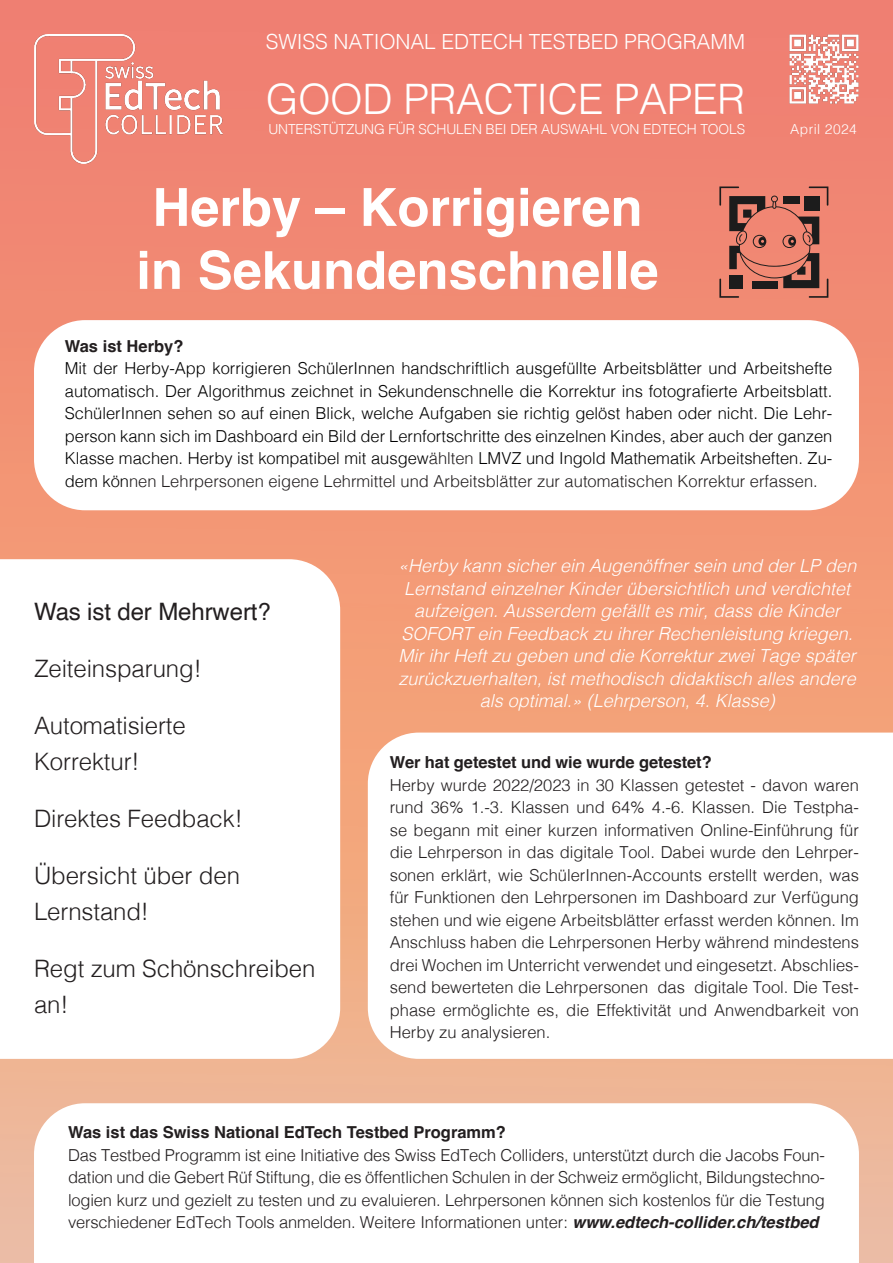
<style>
.page{position:relative;width:893px;height:1263px;background:#fff}
.page>*{position:absolute;margin:0;border:0;box-sizing:border-box;transform-origin:0 0}
.t1{font:700 52.5px "Helvetica";color:#fff}
.t2{font:300 42px "Helvetica";letter-spacing:-.01em;color:#fff}
.t3{font:300 24px/36px "Helvetica";letter-spacing:-.005em;color:#231f20}
.t4{font:24px "Helvetica";letter-spacing:-.005em;color:#231f20}
.t5{font:300 20.85px "Helvetica";letter-spacing:-.005em;color:#fff}
.t6{font:italic 300 18px/22.5px "Helvetica";color:#fff;text-align:center}
.t7{font:300 16.5px/22.5px "Helvetica";color:#231f20;text-align:justify}
.t8{font:300 16.5px/22.5px "Helvetica";color:#000001;text-align:justify}
.t9{font:700 16.5px "Helvetica";color:#231f20}
.t10{font:300 13.8px "Helvetica";letter-spacing:-.01em;color:#fff}
.t11{font:300 13.8px "Helvetica";letter-spacing:.03em;color:#fff}
.s1{color:#231f20}
.s2{font-weight:700;font-style:italic}
</style>
<div class="page">
<img style="left:0;top:0;width:893px;height:1263px">
<svg style="left:368px;top:732px;width:525px;height:327px"></svg>
<svg style="left:0;top:559px;width:340px;height:500px"></svg>
<img style="left:34px;top:34px;width:188px;height:129px">
<div style="left:34px;top:320px;width:825px;height:190px;background:#fff;border-radius:51px"></div>
<svg style="left:719px;top:186px;width:109px;height:112px;background:#b6695b"></svg>
<svg style="left:34px;top:1103px;width:825px;height:160px"></svg>
<img style="left:787px;top:32px;width:74px;height:74px">
<p class="t5" style="left:266px;top:24px;width:481px">SWISS NATIONAL EDTECH TESTBED PROGRAMM</p>
<p class="t2" style="left:266px;top:63px;width:481px">GOOD PRACTICE PAPER</p>
<p class="t10" style="left:268px;top:118px;width:478px">UNTERSTÜTZUNG FÜR SCHULEN BEI DER AUSWAHL VON EDTECH TOOLS</p>
<p class="t11" style="left:790px;top:118px;width:68px">April 2024</p>
<p class="t1" style="left:152px;top:175px;width:492px">Herby – Korrigieren</p>
<p class="t1" style="left:136px;top:238px;width:524px">in Sekundenschnelle</p>
<p class="t9" style="left:65px;top:336px;width:120px">Was ist Herby?</p>
<p class="t8" style="left:65px;top:356px;width:769px">Mit der Herby-App korrigieren SchülerInnen handschriftlich ausgefüllte Arbeitsblätter und Arbeitshefte automatisch. Der Algorithmus zeichnet in Sekundenschnelle die Korrektur ins fotografierte Arbeitsblatt.<br>SchülerInnen sehen so auf einen Blick, welche Aufgaben sie richtig gelöst haben oder nicht. Die Lehr&shy;person kann sich im Dashboard ein Bild der Lernfortschritte des einzelnen Kindes, aber auch der ganzen Klasse machen. Herby ist kompatibel mit ausgew<span class="s1">ählten</span> LMVZ und Ingold Mathematik Arbeitsheften. Zu&shy;dem kön<span class="s1">nen Lehrpersonen eigene Lehrmittel und Arbeitsblätter zur automatischen Korrektur erfassen.</span></p>
<p class="t4" style="left:34px;top:593px;width:238px">Was ist der Mehrwert?</p>
<p class="t3" style="left:34px;top:648px;width:169px">Zeiteinsparung!</p>
<p class="t3" style="left:34px;top:705px;width:153px">Automatisierte<br>Korrektur!</p>
<p class="t3" style="left:34px;top:798px;width:210px">Direktes Feedback!</p>
<p class="t3" style="left:34px;top:855px;width:208px">Übersicht über den<br>Lernstand!</p>
<p class="t3" style="left:34px;top:948px;width:283px">Regt zum Schönschreiben an!</p>
<p class="t6" style="left:398px;top:553px;width:460px">«Herby kann sicher ein Augenöffner sein und der LP den Lernstand einzelner Kinder übersichtlich und verdichtet aufzeigen. Ausserdem gefällt es mir, dass die Kinder SOFORT ein Feedback zu ihrer Rechenleistung kriegen.<br>Mir ihr Heft zu geben und die Korrektur zwei Tage später zurückzuerhalten, ist methodisch didaktisch alles andere als optimal.» (Lehrperson, 4. Klasse)</p>
<p class="t9" style="left:390px;top:752px;width:323px">Wer hat getestet und wie wurde getestet?</p>
<p class="t7" style="left:390px;top:772px;width:471px">Herby wurde 2022/2023 in 30 Klassen getestet - davon waren rund 36% 1.-3. Klassen und 64% 4.-6. Klassen. Die Testpha&shy;se begann mit einer kurzen informativen Online-Einführung für die Lehrperson in das digitale Tool. Dabei wurde den Lehrper&shy;sonen erklärt, wie SchülerInnen-Accounts erstellt werden, was für Funktionen den Lehrpersonen im Dashboard zur Verfügung stehen und wie eigene Arbeitsblätter erfasst werden können. Im Anschluss haben die Lehrpersonen Herby während mindestens drei Wochen im Unterricht verwendet und eingesetzt. Abschlies&shy;send bewerteten die Lehrpersonen das digitale Tool. Die Test&shy;phase ermöglichte es, die Effektivität und Anwendbarkeit von Herby zu analysieren.</p>
<p class="t9" style="left:68px;top:1122px;width:439px">Was ist das Swiss National EdTech Testbed Programm?</p>
<p class="t7" style="left:68px;top:1142px;width:758px">Das Testbed Programm ist eine Initiative des Swiss EdTech Colliders, unterstützt durch die Jacobs Foun&shy;dation und die Gebert Rüf Stiftung, die es öffentlichen Schulen in der Schweiz ermöglicht, Bildungstechno&shy;logien kurz und gezielt zu testen und zu evaluieren. Lehrpersonen können sich kostenlos für die Testung verschiedener EdTech Tools anmelden. Weitere Informationen unter: <span class="s2">www.edtech-collider.ch/testbed</span></p>
</div>
